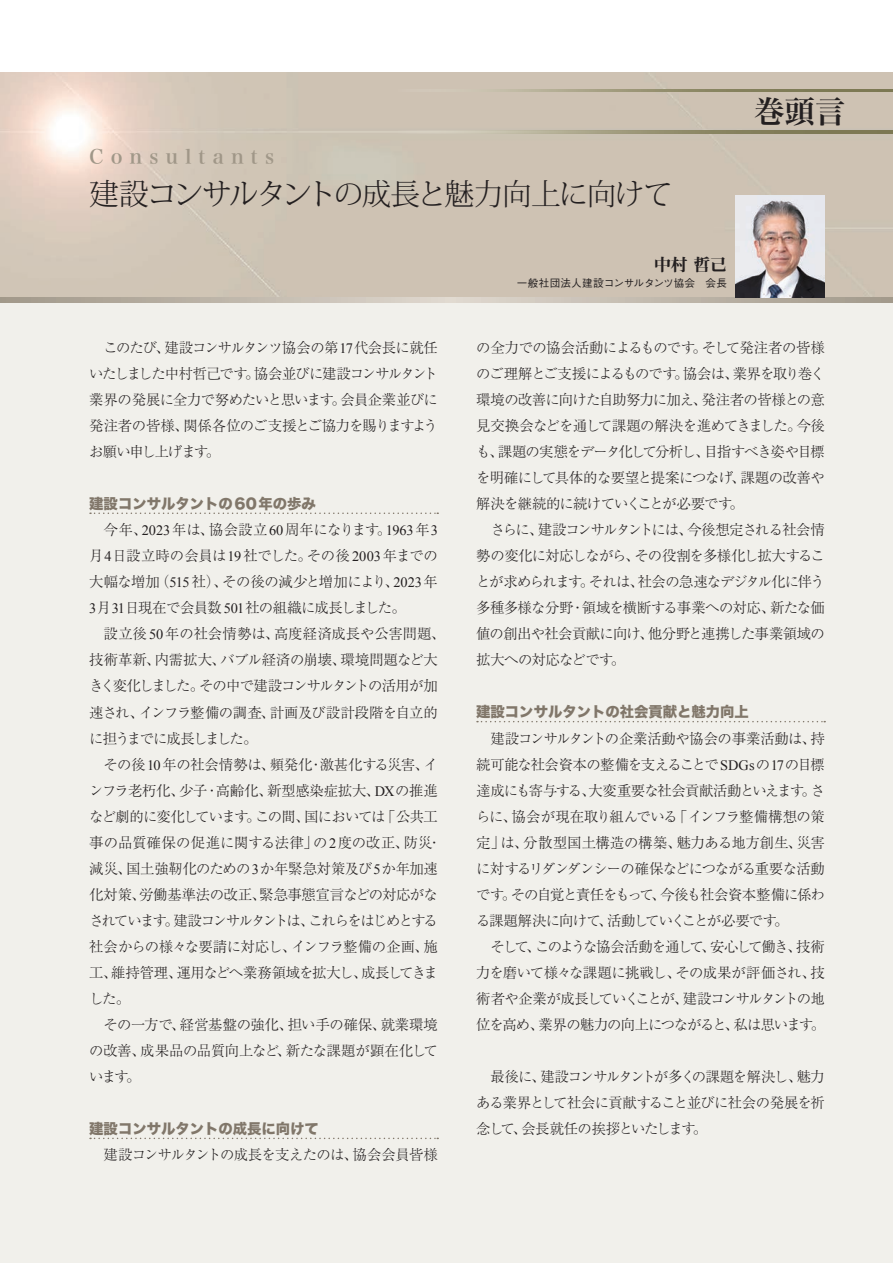
<style>
.page{position:relative;width:893px;height:1263px;background:#fff}
.page>*{position:absolute;margin:0;border:0;box-sizing:border-box;transform-origin:0 0}
.t1{font:30.45px "Hira Min Std N W6";color:#231f20}
.t2{font:300 29.7px "Koz Min Pro";letter-spacing:-.065em;color:#231f20}
.t3{font:19.5px "Hira Min Pro W6";letter-spacing:.365em;color:#a09788}
.t4{font:16.95px "Midashi Min Pr 6 N MA31";color:#231f20}
.t5{font:300 14.4px/26.1px "Ryumin Pr 6 N";letter-spacing:-.045em;color:#231f20;text-align:justify}
.t6{font:14.4px "Hira Kaku Std W8";color:#81776a}
.t7{font:500 10.65px "Gothic BBB Pr 6 N";letter-spacing:.005em;color:#231f20}
.s1{font-family:"Times New Roman";font-weight:400}
</style>
<div class="page">
<div style="left:0;top:302px;width:893px;height:961px;background:#f1f0eb"></div>
<img style="left:0;top:72px;width:893px;height:226px">
<svg style="left:393px;top:90px;width:500px;height:2px"></svg>
<svg style="left:393px;top:131px;width:500px;height:2px"></svg>
<svg style="left:90px;top:512px;width:348px;height:2px"></svg>
<svg style="left:90px;top:1138px;width:348px;height:1px"></svg>
<svg style="left:477px;top:721px;width:348px;height:1px"></svg>
<svg style="left:0;top:298px;width:893px;height:5px;background:#bfb7ab"></svg>
<img style="left:736px;top:196px;width:89px;height:102px">
<h3 class="t3" style="left:89px;top:139px;width:186px">Consultants</h3>
<h2 class="t2" style="left:89px;top:173px;width:585px">建設コンサルタントの成長と魅力向上に向けて</h2>
<p class="t4" style="left:654px;top:252px;width:75px">中村 哲己</p>
<p class="t7" style="left:517px;top:274px;width:212px">一般社団法人建設コンサルタンツ協会　会長</p>
<h1 class="t1" style="left:754px;top:90px;width:93px">巻頭言</h1>
<p class="t5" style="left:89px;top:334px;width:350px;text-indent:14px">このたび、建設コンサルタンツ協会の第<span class="s1">17</span>代会長に就任いたしました中村哲己です。協会並びに建設コンサルタント業界の発展に全力で努めたいと思います。会員企業並びに発注者の皆様、関係各位のご支援とご協力を賜りますようお願い申し上げます。</p>
<p class="t6" style="left:89px;top:496px;width:228px">建設コンサルタントの60年の歩み</p>
<p class="t5" style="left:89px;top:516px;width:350px;text-indent:14px">今年、<span class="s1">2023</span>年は、協会設立<span class="s1">60</span>周年になります。<span class="s1">1963</span>年<span class="s1">3</span>月<span class="s1">4</span>日設立時の会員は<span class="s1">19</span>社でした。その後 <span class="s1">2003</span>年までの大幅な増加（<span class="s1">515</span> 社）、その後の減少と増加により、<span class="s1">2023</span>年<span class="s1">3</span>月<span class="s1">31</span>日現在で会員数 <span class="s1">501</span>社の組織に成長しました。</p>
<p class="t5" style="left:89px;top:620px;width:357px;text-align:left;text-indent:14px">設立後 <span class="s1">50</span>年の社会情勢は、高度経済成長や公害問題、技術革新、内需拡大、バブル経済の崩壊、環境問題など大きく変化しました。その中で建設コンサルタントの活用が加速され、インフラ整備の調査、計画及び設計段階を自立的に担うまでに成長しました。</p>
<p class="t5" style="left:89px;top:750px;width:354px;text-align:left;text-indent:14px">その後<span class="s1">10</span> 年の社会情勢は、頻発化・激甚化する災害、インフラ老朽化、少子・高齢化、新型感染症拡大、<span class="s1">DX</span>の推進など劇的に変化しています。この間、国においては「公共工事の品質確保の促進に関する法律」の<span class="s1">2</span>度の改正、防災・減災、国土強靭化のための<span class="s1">3</span>か年緊急対策及び<span class="s1">5</span>か年加速化対策、労働基準法の改正、緊急事態宣言などの対応がなされています。建設コンサルタントは、これらをはじめとする社会からの様々な要請に対応し、インフラ整備の企画、施工、維持管理、運用などへ業務領域を拡大し、成長してきました。</p>
<p class="t5" style="left:89px;top:1011px;width:350px;text-indent:14px">その一方で、経営基盤の強化、担い手の確保、就業環境の改善、成果品の品質向上など、新たな課題が顕在化しています。</p>
<p class="t6" style="left:89px;top:1121px;width:231px">建設コンサルタントの成長に向けて</p>
<p class="t5" style="left:104px;top:1141px;width:336px">建設コンサルタントの成長を支えたのは、協会会員皆様</p>
<p class="t5" style="left:476px;top:334px;width:350px">の全力での協会活動によるものです。そして発注者の皆様のご理解とご支援によるものです。協会は、業界を取り巻く環境の改善に向けた自助努力に加え、発注者の皆様との意見交換会などを通して課題の解決を進めてきました。今後も、課題の実態をデータ化して分析し、目指すべき姿や目標を明確にして具体的な要望と提案につなげ、課題の改善や解決を継続的に続けていくことが必要です。</p>
<p class="t5" style="left:476px;top:516px;width:350px;text-indent:14px">さらに、建設コンサルタントには、今後想定される社会情勢の変化に対応しながら、その役割を多様化し拡大することが求められます。それは、社会の急速なデジタル化に伴う多種多様な分野・領域を横断する事業への対応、新たな価値の創出や社会貢献に向け、他分野と連携した事業領域の拡大への対応などです。</p>
<p class="t6" style="left:476px;top:704px;width:274px">建設コンサルタントの社会貢献と魅力向上</p>
<p class="t5" style="left:476px;top:724px;width:350px;text-indent:14px">建設コンサルタントの企業活動や協会の事業活動は、持続可能な社会資本の整備を支えることで<span class="s1">SDGs</span>の<span class="s1">17</span>の目標達成にも寄与する、大変重要な社会貢献活動といえます。さらに、協会が現在取り組んでいる「インフラ整備構想の策定」は、分散型国土構造の構築、魅力ある地方創生、災害に対するリダンダンシーの確保などにつながる重要な活動です。その自覚と責任をもって、今後も社会資本整備に係わる課題解決に向けて、活動していくことが必要です。</p>
<p class="t5" style="left:476px;top:933px;width:350px;text-indent:14px">そして、このような協会活動を通して、安心して働き、技術力を磨いて様々な課題に挑戦し、その成果が評価され、技術者や企業が成長していくことが、建設コンサルタントの地位を高め、業界の魅力の向上につながると、私は思います。</p>
<p class="t5" style="left:476px;top:1063px;width:350px;text-indent:14px">最後に、建設コンサルタントが多くの課題を解決し、魅力ある業界として社会に貢献すること並びに社会の発展を祈念して、会長就任の挨拶といたします。</p>
</div>
